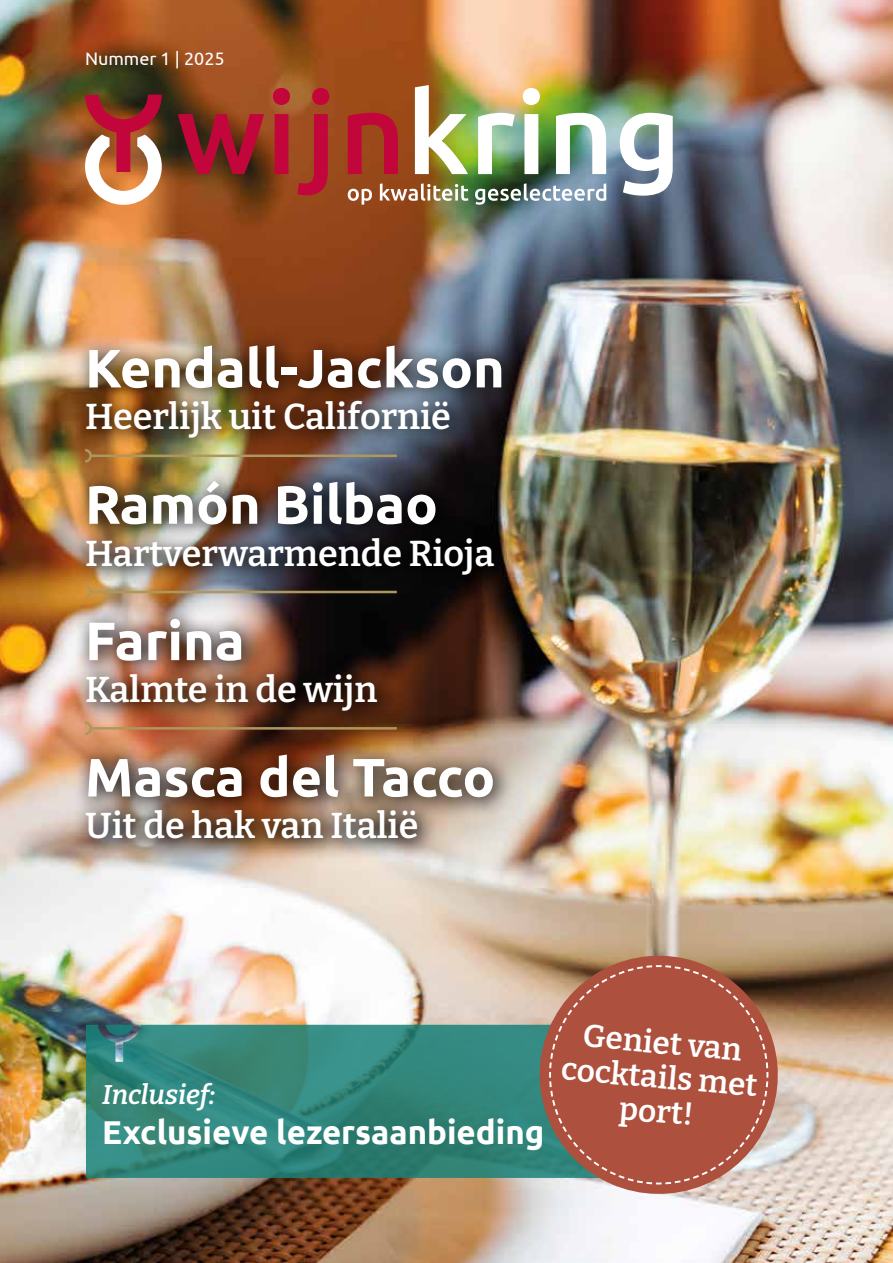
<style>
.page{position:relative;width:893px;height:1263px;background:#fff}
.page>*{position:absolute;margin:0;border:0;box-sizing:border-box;transform-origin:0 0}
.t1{font:700 54px "Ubuntu";color:#fff}
.t2{font:600 36px "Bitter";color:#fff}
.t3{font:700 33px "Ubuntu";color:#fff}
.t4{font:600 31.5px/34.5px "Bitter";color:#fff;text-align:center}
.t5{font:italic 600 27px "Bitter";color:#fff}
.t6{font:18px "Ubuntu";color:#fff}
</style>
<div class="page">
<img style="left:0;top:0;width:893px;height:1263px">
<div style="left:72px;top:739px;width:443px;height:121px;background:#000;opacity:.75"></div>
<div style="left:72px;top:466px;width:443px;height:129px;background:#000;opacity:.75"></div>
<div style="left:72px;top:330px;width:451px;height:128px;background:#000;opacity:.75"></div>
<div style="left:72px;top:603px;width:326px;height:128px;background:#000;opacity:.75"></div>
<img style="left:85px;top:449px;width:312px;height:14px">
<img style="left:85px;top:585px;width:312px;height:14px">
<svg style="left:85px;top:721px;width:312px;height:14px;background:#8f5835"></svg>
<svg style="left:178px;top:114px;width:86px;height:60px;background:#8b1b27"></svg>
<svg style="left:273px;top:88px;width:17px;height:86px"></svg>
<svg style="left:297px;top:88px;width:32px;height:107px;background:#ae312c"></svg>
<svg style="left:348px;top:113px;width:50px;height:61px;background:#b2202d"></svg>
<svg style="left:85px;top:95px;width:77px;height:110px"></svg>
<svg style="left:415px;top:85px;width:53px;height:89px"></svg>
<svg style="left:478px;top:113px;width:37px;height:61px"></svg>
<svg style="left:523px;top:88px;width:17px;height:86px"></svg>
<svg style="left:556px;top:113px;width:50px;height:61px"></svg>
<svg style="left:620px;top:113px;width:53px;height:83px"></svg>
<svg style="left:348px;top:189px;width:24px;height:16px"></svg>
<svg style="left:380px;top:183px;width:88px;height:18px"></svg>
<svg style="left:475px;top:183px;width:131px;height:22px"></svg>
<svg style="left:86px;top:1025px;width:448px;height:153px;background:#32857b"></svg>
<svg style="left:534px;top:950px;width:249px;height:249px;background:#b1a08d"></svg>
<svg style="left:548px;top:964px;width:221px;height:221px;background:#ab5c49"></svg>
<p class="t6" style="left:85px;top:48px;width:141px">Nummer 1 | 2025</p>
<h1 class="t1" style="left:85px;top:335px;width:421px">Kendall-Jackson</h1>
<p class="t2" style="left:85px;top:394px;width:367px">Heerlijk uit Californië</p>
<h1 class="t1" style="left:85px;top:472px;width:354px">Ramón Bilbao</h1>
<p class="t2" style="left:85px;top:530px;width:411px">Hartverwarmende Rioja</p>
<h1 class="t1" style="left:85px;top:608px;width:161px">Farina</h1>
<p class="t2" style="left:85px;top:667px;width:294px">Kalmte in de wijn</p>
<h1 class="t1" style="left:85px;top:744px;width:412px">Masca del Tacco</h1>
<p class="t2" style="left:85px;top:803px;width:335px">Uit de hak van Italië</p>
<p class="t5" style="left:102px;top:1077px;width:115px">Inclusief:</p>
<p class="t3" style="left:102px;top:1112px;width:444px">Exclusieve lezersaanbieding</p>
<p class="t4" style="left:566px;top:1016px;width:199px;rotate:5deg">Geniet van cocktails met port!</p>
</div>
